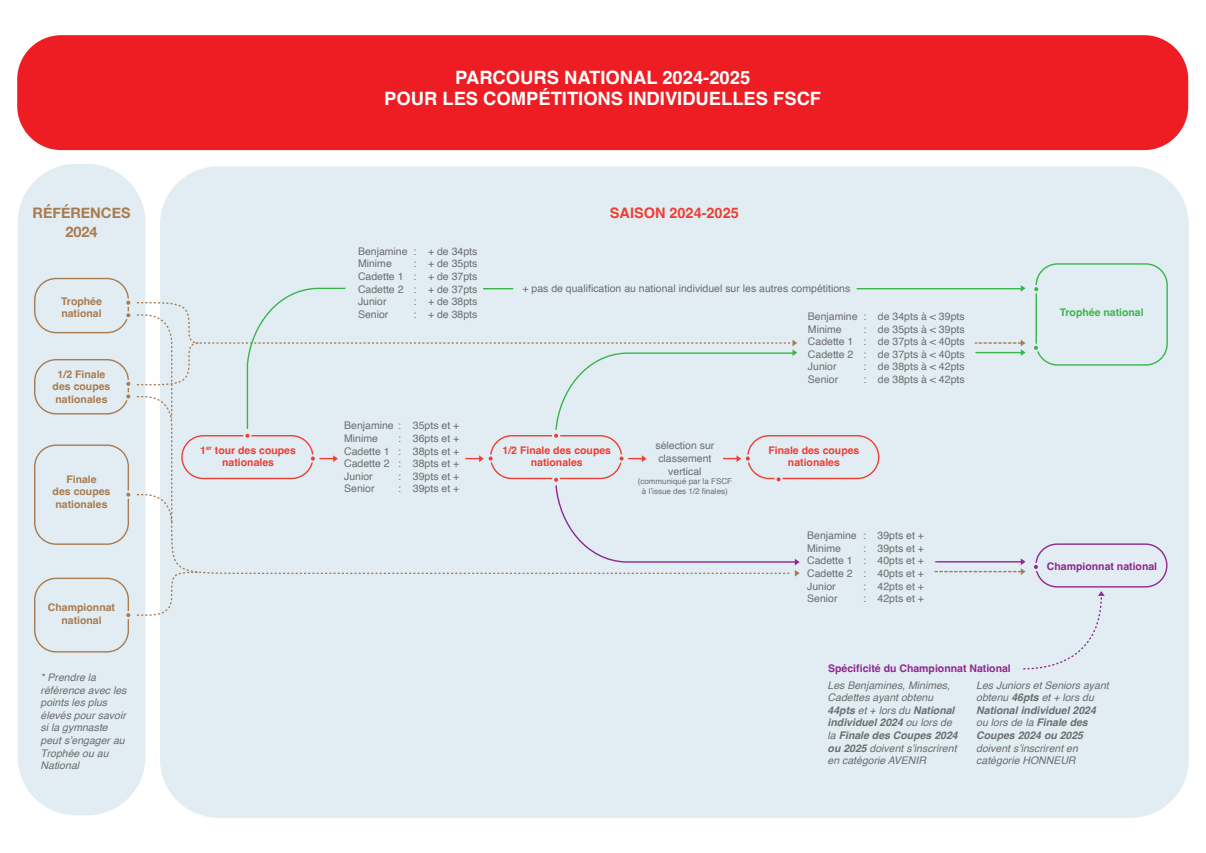
<style>
.page{position:relative;width:1206px;height:853px;background:#fff}
.page>*{position:absolute;margin:0;border:0;box-sizing:border-box;transform-origin:0 0}
.t1{font:700 18.38px/21px "Helvetica";color:#fff;text-align:center}
.t2{font:700 14.49px "Helvetica";color:#ee3e35}
.t3{font:700 14.49px/18.9px "Helvetica Neue";color:#a97b50;text-align:center}
.t4{font:10.5px/12.6px "Helvetica";color:#6c6d70}
.t5{font:italic 10.5px/12.6px "Helvetica";color:#6c6d70}
.t6{font:italic 700 10.5px/12.6px "Helvetica";color:#6c6d70}
.t7{font:700 10.5px/12.6px "Helvetica";color:#a97b50;text-align:center}
.t8{font:700 10.5px/12.6px "Helvetica";color:#ee3e35;text-align:center}
.t9{font:700 10.5px "Helvetica";color:#90268f}
.t10{font:700 10.5px "Helvetica";color:#3ab54a}
.t11{font:8.05px/9.7px "Helvetica";color:#6c6d70;text-align:center}
.s1{font-weight:400}
.s2{font-weight:700}
</style>
<div class="page">
<div style="left:18px;top:164px;width:127px;height:651px;background:#e1edf2;border-radius:58px"></div>
<div style="left:160px;top:166px;width:1028px;height:651px;background:#e1edf2;border-radius:58px"></div>
<div style="left:17px;top:35px;width:1171px;height:115px;background:#ee1d23;border-radius:44px"></div>
<div style="left:1035px;top:263px;width:132px;height:102px;border:1px solid #3ab54a;border-radius:21px"></div>
<hr style="left:857px;top:288px;width:163px;height:1px;background:#3ab54a">
<div style="left:1035px;top:543px;width:132px;height:44px;border:1px solid #90268f;border-radius:21px"></div>
<svg style="left:1020px;top:285px;width:5px;height:7px"></svg>
<svg style="left:975px;top:340px;width:50px;height:16px"></svg>
<svg style="left:934px;top:558px;width:91px;height:17px"></svg>
<svg style="left:1033px;top:343px;width:6px;height:9px"></svg>
<svg style="left:1034px;top:285px;width:5px;height:8px"></svg>
<svg style="left:1033px;top:562px;width:5px;height:9px"></svg>
<div style="left:747px;top:435px;width:132px;height:44px;border:1px solid #ee3e35;border-radius:21px"></div>
<div style="left:34px;top:359px;width:95px;height:55px;border:1px solid #a97b50;border-radius:21px"></div>
<div style="left:34px;top:444px;width:95px;height:100px;border:1px solid #a97b50;border-radius:21px"></div>
<div style="left:34px;top:577px;width:95px;height:75px;border:1px solid #a97b50;border-radius:21px"></div>
<div style="left:34px;top:278px;width:95px;height:55px;border:1px solid #a97b50;border-radius:21px"></div>
<svg style="left:124px;top:287px;width:675px;height:332px"></svg>
<svg style="left:1023px;top:591px;width:81px;height:79px"></svg>
<hr style="left:483px;top:288px;width:30px;height:1px;background:#3ab54a">
<h1 class="t1" style="left:384px;top:69px;width:438px">PARCOURS NATIONAL 2024-2025<br>POUR LES COMPÉTITIONS INDIVIDUELLES FSCF</h1>
<h2 class="t3" style="left:33px;top:203px;width:99px">RÉFÉRENCES<br>2024</h2>
<h2 class="t2" style="left:610px;top:204px;width:130px">SAISON 2024-2025</h2>
<p class="t7" style="left:61px;top:296px;width:42px;text-align:left">Trophée national</p>
<p class="t7" style="left:53px;top:368px;width:59px">1/2 Finale des coupes nationales</p>
<p class="t7" style="left:53px;top:474px;width:59px">Finale<br>des coupes nationales</p>
<p class="t7" style="left:48px;top:602px;width:69px">Championnat national</p>
<p class="t8" style="left:200px;top:445px;width:97px">1<sup>er</sup> tour des coupes nationales</p>
<p class="t4" style="left:358px;top:245px;width:51px">Benjamine<br>Minime<br>Cadette 1<br>Cadette 2<br>Junior<br>Senior</p>
<p class="t4" style="left:413px;top:245px;width:65px;text-align:justify">: + de 34pts : + de 35pts : + de 37pts : + de 37pts : + de 38pts : + de 38pts</p>
<p class="t4" style="left:344px;top:419px;width:117px">Benjamine : 35pts et +<br>Minime<br>Cadette 1<br>Cadette 2<br>Junior<br>Senior</p>
<p class="t4" style="left:398px;top:432px;width:63px;text-align:justify">: 36pts et + : 38pts et + : 38pts et + : 39pts et + : 39pts et +</p>
<p class="t4" style="left:522px;top:282px;width:329px">+ pas de qualification au national individuel sur les autres compétitions</p>
<p class="t8" style="left:502px;top:445px;width:110px">1/2 Finale des coupes nationales</p>
<p class="t4" style="left:655px;top:439px;width:60px;text-align:center">sélection sur classement vertical</p>
<p class="t11" style="left:637px;top:476px;width:96px">(communiqué par la FSCF à l’issue des 1/2 finales)</p>
<p class="t4" style="left:808px;top:310px;width:51px">Benjamine<br>Minime<br>Cadette 1<br>Cadette 2<br>Junior<br>Senior</p>
<p class="t4" style="left:863px;top:310px;width:103px;text-align:justify">: de 34pts à &lt; 39pts : de 35pts à &lt; 39pts : de 37pts à &lt; 40pts : de 37pts à &lt; 40pts : de 38pts à &lt; 42pts : de 38pts à &lt; 42pts</p>
<p class="t8" style="left:768px;top:445px;width:93px">Finale des coupes nationales</p>
<p class="t4" style="left:807px;top:529px;width:51px">Benjamine<br>Minime<br>Cadette 1<br>Cadette 2<br>Junior<br>Senior</p>
<p class="t4" style="left:863px;top:529px;width:63px;text-align:justify">: 39pts et + : 39pts et + : 40pts et + : 40pts et + : 42pts et + : 42pts et +</p>
<p class="t10" style="left:1059px;top:306px;width:86px">Trophée national</p>
<p class="t9" style="left:1047px;top:559px;width:112px">Championnat national</p>
<p class="t9" style="left:828px;top:661px;width:184px">Spécificité du Championnat National</p>
<p class="t5" style="left:41px;top:671px;width:87px">* Prendre la référence avec les points les plus élevés pour savoir si la gymnaste peut s’engager au<br>Trophée ou au<br>National</p>
<p class="t6" style="left:976px;top:679px;width:134px"><span class="s1">Les Juniors et Seniors ayant obtenu</span> 46pts <span class="s1">et + lors du<br></span>National individuel 2024 <span class="s1">ou lors de la</span> Finale des<br>Coupes 2024 ou 2025</p>
<p class="t5" style="left:827px;top:678px;width:132px">Les Benjamines, Minimes,<br>Cadettes ayant obtenu<br><span class="s2">44pts</span> et + lors du <span class="s2">National individuel 2024</span> ou lors de la <span class="s2">Finale des Coupes 2024 ou 2025</span> doivent s’inscrirent en catégorie AVENIR</p>
<p class="t5" style="left:976px;top:741px;width:103px">doivent s’inscrirent en catégorie HONNEUR</p>
</div>
